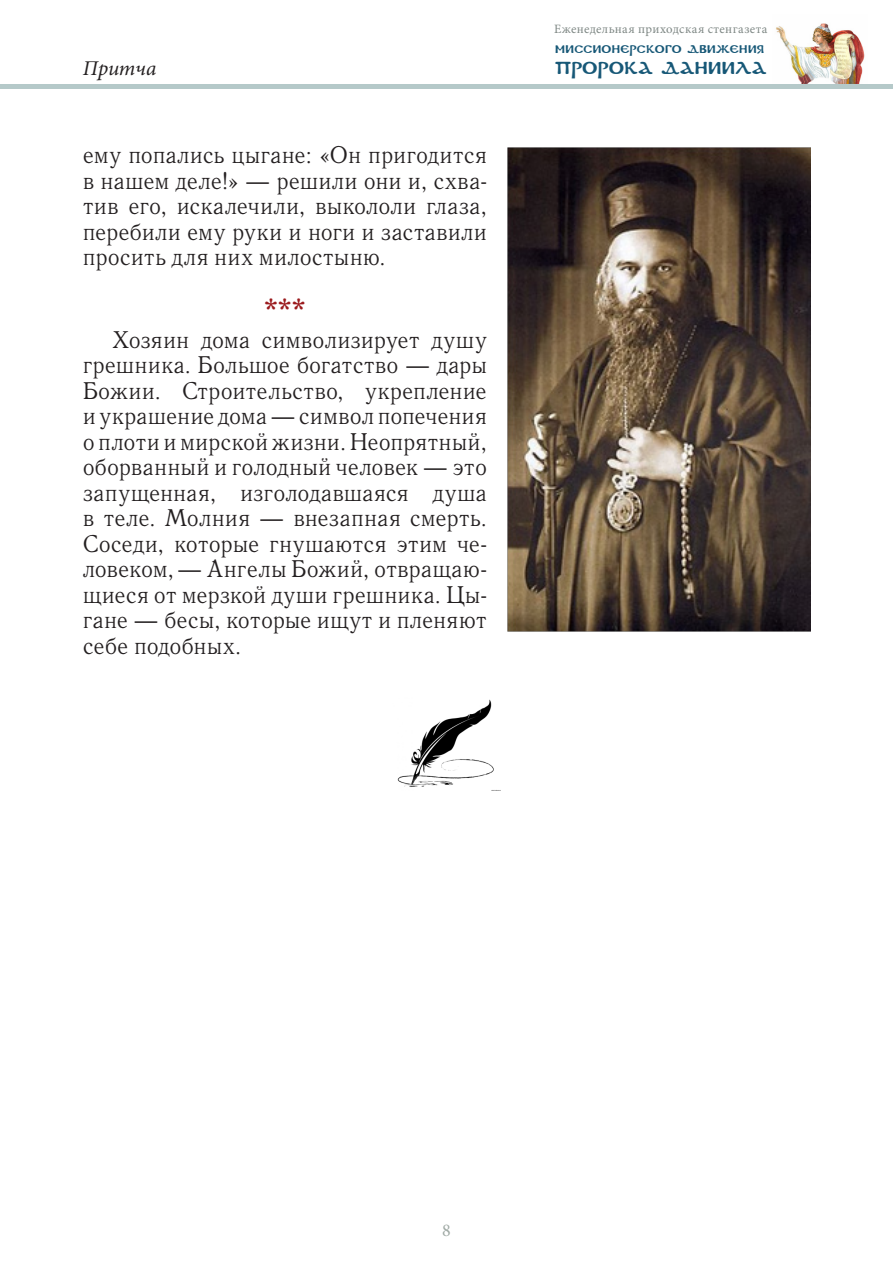
<style>
.page{position:relative;width:893px;height:1263px;background:#fff}
.page>*{position:absolute;margin:0;border:0;box-sizing:border-box;transform-origin:0 0}
.Апостольское_Послани{font:700 27px "Quant Antiqua C";color:#9b1b1e}
.Святоотеческое_толко{font:24px/25.5px "Quant Antiqua C";color:#231f20;text-align:justify}
.Курсив{font:italic 21px "Minion Pro";color:#231f20}
.t1{font:18px "Minion Pro";color:#9fa9a4}
.t2{font:17.1px "DS Coptic";letter-spacing:.01em;color:#175877}
.t3{font:12.75px "Minion Pro";letter-spacing:.03em;color:#7f8885}
.t4{font:10.95px "DS Coptic";letter-spacing:.025em;color:#175877}
</style>
<div class="page">
<img style="left:776px;top:23px;width:89px;height:61px">
<div style="left:0;top:84px;width:893px;height:5px;background:#b5c9c9"></div>
<img style="left:507px;top:147px;width:303px;height:484px">
<img style="left:397px;top:699px;width:103px;height:92px">
<p class="Курсив" style="left:83px;top:54px;width:75px">Притча</p>
<p class="Святоотеческое_толко" style="left:83px;top:142px;width:406px">ему попались цыгане: «Он пригодится в нашем деле!» — решили они и, схва&shy;тив его, искалечили, выкололи глаза, перебили ему руки и ноги и заставили просить для них милостыню.</p>
<p class="Апостольское_Послани" style="left:264px;top:294px;width:43px">***</p>
<p class="Святоотеческое_толко" style="left:83px;top:327px;width:406px;text-indent:30px">Хозяин дома символизирует душу грешника. Большое богатство — дары Божии. Строительство, укрепление иукрашение дома— символ попечения о плоти имирской жизни. Неопрятный, оборванный и голодный человек — это запущенная, изголодавшаяся душа в теле. Молния — внезапная смерть.<br>Соседи, которые гнушаются этим че&shy;ловеком,— Ангелы Божий, отвращаю&shy;щиеся от мерзкой души грешника. Цы&shy;гане — бесы, которые ищут и пленяют себе подобных.</p>
<p class="t3" style="left:554px;top:21px;width:215px">Еженедельная приходская стенгазета</p>
<p class="t4" style="left:555px;top:42px;width:210px">Миссионерского движения</p>
<p class="t2" style="left:555px;top:57px;width:213px">ПРОРОКА ДАНИИЛА</p>
<p class="t1" style="left:442px;top:1218px;width:10px">8</p>
</div>
